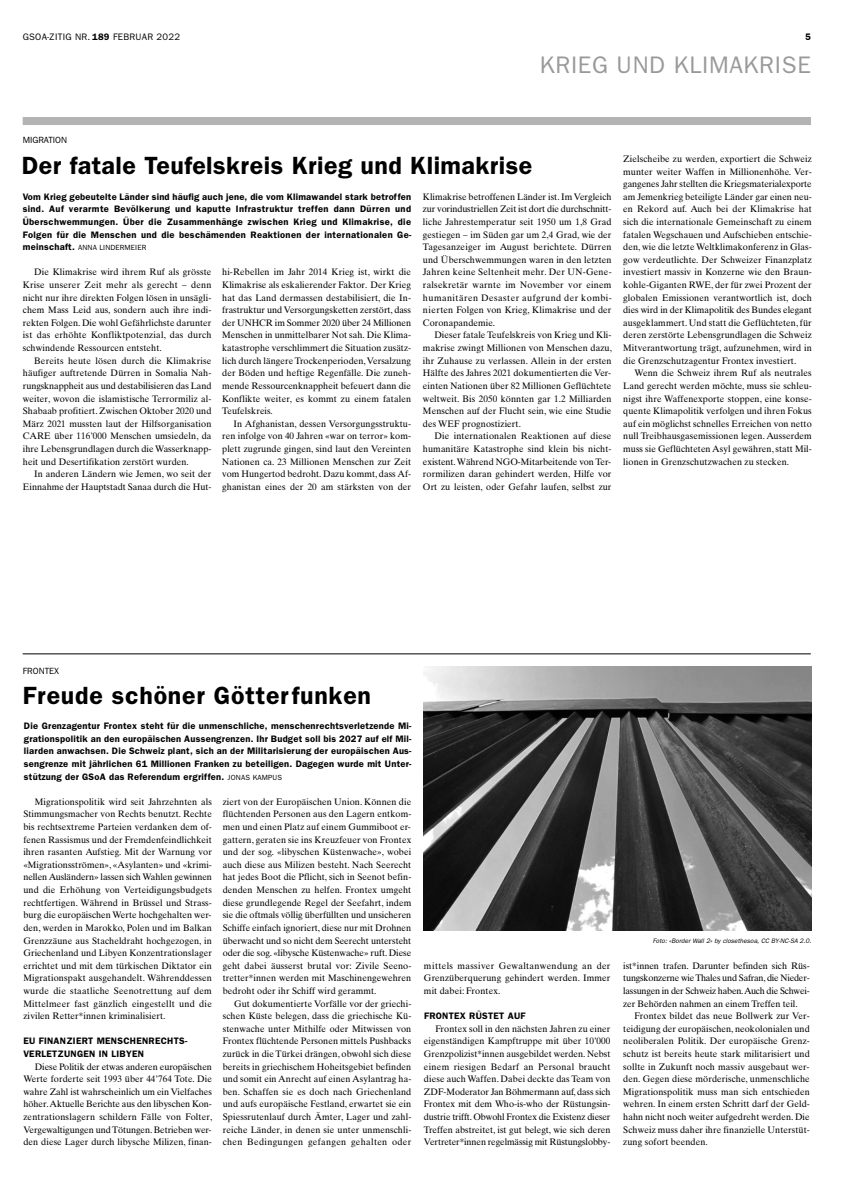
<style>
.page{position:relative;width:842px;height:1191px;background:#fff}
.page>*{position:absolute;margin:0;border:0;box-sizing:border-box;transform-origin:0 0}
.t1{font:600 25px "Franklin Gothic";letter-spacing:.02em;color:#000}
.t2{font:24px "Franklin Gothic";letter-spacing:.03em;color:#999}
.t3{font:9.4px/12.6px "Times Ten";letter-spacing:.01em;color:#000;text-align:justify}
.t4{font:600 9.4px/12.6px "Franklin Gothic";letter-spacing:.03em;color:#000;text-align:justify}
.t5{font:9.4px "Franklin Gothic";letter-spacing:.03em;color:#000}
.t6{font:9px "Franklin Gothic";color:#000}
.t7{font:7.5px "Franklin Gothic";letter-spacing:.02em;color:#000}
.t8{font:italic 6.5px "Franklin Gothic";color:#000}
.s1{font-weight:600}
.s2{font-weight:600;font-size:9.4px}
.s3{font-weight:400;font-size:7.5px}
</style>
<div class="page">
<div style="left:23px;top:117px;width:788px;height:8px;background:#b3b3b3"></div>
<hr style="left:23px;top:653px;width:788px;height:1px;background:#000">
<img style="left:423px;top:666px;width:388px;height:264px">
<p class="t5" style="left:23px;top:32px;width:159px">GSOA-ZITIG NR. <span class="s1">189</span> FEBRUAR 2022</p>
<p class="t6" style="left:23px;top:135px;width:46px">MIGRATION</p>
<h2 class="t2" style="left:540px;top:51px;width:272px">KRIEG UND KLIMAKRISE</h2>
<h1 class="t1" style="left:22px;top:151px;width:512px">Der fatale Teufelskreis Krieg und Klimakrise</h1>
<p class="t4" style="left:23px;top:190px;width:390px">Vom Krieg gebeutelte Länder sind häufig auch jene, die vom Klimawandel stark betroffen sind. Auf verarmte Bevölkerung und kaputte Infrastruktur treffen dann Dürren und Überschwemmungen. Über die Zusammenhänge zwischen Krieg und Klimakrise, die Folgen für die Menschen und die beschämenden Reaktionen der internationalen Ge-</p>
<p class="t7" style="left:23px;top:243px;width:125px"><span class="s2">meinschaft.</span> ANNA LINDERMEIER</p>
<p class="t3" style="left:23px;top:267px;width:190px;text-indent:11px">Die Klimakrise wird ihrem Ruf als grösste Krise unserer Zeit mehr als gerecht – denn nicht nur ihre direkten Folgen lösen in unsägli&shy;chem Mass Leid aus, sondern auch ihre indi&shy;rekten Folgen. Die wohl Gefährlichste darunter ist das erhöhte Konfliktpotenzial, das durch schwindende Ressourcen entsteht.</p>
<p class="t3" style="left:23px;top:355px;width:190px;text-indent:11px">Bereits heute lösen durch die Klimakrise häufiger auftretende Dürren in Somalia Nah&shy;rungsknappheit aus und destabilisieren das Land weiter, wovon die islamistische Terrormiliz al-Shabaab profitiert. Zwischen Oktober 2020 und März 2021 mussten laut der Hilfsorganisation CARE über 116’000 Menschen umsiedeln, da ihre Lebensgrundlagen durch die Wasserknapp&shy;heit und Desertifikation zerstört wurden.</p>
<p class="t3" style="left:23px;top:468px;width:190px;text-align:right">In anderen Ländern wie Jemen, wo seit der<br>Einnahme der Hauptstadt Sanaa durch die Hut-</p>
<p class="t3" style="left:222px;top:267px;width:190px">hi-Rebellen im Jahr 2014 Krieg ist, wirkt die Klimakrise als eskalierender Faktor. Der Krieg hat das Land dermassen destabilisiert, die In&shy;frastruktur und Versorgungsketten zerstört, dass der UNHCR im Sommer 2020 über 24 Millionen Menschen in unmittelbarer Not sah. Die Klima&shy;katastrophe verschlimmert die Situation zusätz&shy;lich durch längere Trockenperioden,Versalzung der Böden und heftige Regenfälle. Die zuneh&shy;mende Ressourcenknappheit befeuert dann die Konflikte weiter, es kommt zu einem fatalen Teufelskreis.</p>
<p class="t3" style="left:222px;top:418px;width:190px;text-indent:11px">In Afghanistan, dessen Versorgungsstruktu&shy;ren infolge von 40 Jahren «war on terror» kom&shy;plett zugrunde gingen, sind laut den Vereinten Nationen ca. 23 Millionen Menschen zur Zeit vom Hungertod bedroht. Dazu kommt, dass Af&shy;ghanistan eines der 20 am stärksten von der</p>
<p class="t3" style="left:423px;top:191px;width:190px">Klimakrise betroffenen Länder ist. Im Vergleich zur vorindustriellen Zeit ist dort die durchschnitt&shy;liche Jahrestemperatur seit 1950 um 1,8 Grad gestiegen – im Süden gar um 2,4 Grad, wie der Tagesanzeiger im August berichtete. Dürren und Überschwemmungen waren in den letzten Jahren keine Seltenheit mehr. Der UN-Gene&shy;ralsekretär warnte im November vor einem humanitären Desaster aufgrund der kombi&shy;nierten Folgen von Krieg, Klimakrise und der Coronapandemie.</p>
<p class="t3" style="left:423px;top:330px;width:191px;text-indent:11px">Dieser fatale Teufelskreis von Krieg und Kli&shy;makrise zwingt Millionen von Menschen dazu, ihr Zuhause zu verlassen. Allein in der ersten Hälfte des Jahres 2021 dokumentierten die Ver&shy;einten Nationen über 82 Millionen Geflüchtete weltweit. Bis 2050 könnten gar 1.2 Milliarden Menschen auf der Flucht sein, wie eine Studie des WEF prognostiziert.</p>
<p class="t3" style="left:423px;top:431px;width:190px;text-indent:11px">Die internationalen Reaktionen auf diese humanitäre Katastrophe sind klein bis nicht&shy;existent.Während NGO-Mitarbeitende von Ter&shy;rormilizen daran gehindert werden, Hilfe vor Ort zu leisten, oder Gefahr laufen, selbst zur</p>
<p class="t3" style="left:623px;top:153px;width:190px">Zielscheibe zu werden, exportiert die Schweiz munter weiter Waffen in Millionenhöhe. Ver&shy;gangenes Jahr stellten die Kriegsmaterialexporte am Jemenkrieg beteiligte Länder gar einen neu&shy;en Rekord auf. Auch bei der Klimakrise hat sich die internationale Gemeinschaft zu einem fatalen Wegschauen und Aufschieben entschie&shy;den, wie die letzte Weltklimakonferenz in Glas&shy;gow verdeutlichte. Der Schweizer Finanzplatz investiert massiv in Konzerne wie den Braun&shy;kohle-Giganten RWE, der für zwei Prozent der globalen Emissionen verantwortlich ist, doch dies wird in der Klimapolitik des Bundes elegant ausgeklammert. Und statt die Geflüchteten, für deren zerstörte Lebensgrundlagen die Schweiz Mitverantwortung trägt, aufzunehmen, wird in die Grenzschutzagentur Frontex investiert.</p>
<p class="t3" style="left:623px;top:368px;width:190px;text-indent:11px">Wenn die Schweiz ihrem Ruf als neutrales Land gerecht werden möchte, muss sie schleu&shy;nigst ihre Waffenexporte stoppen, eine konse&shy;quente Klimapolitik verfolgen und ihren Fokus auf ein möglichst schnelles Erreichen von netto null Treibhausgasemissionen legen. Ausserdem muss sie Geflüchteten Asyl gewähren, statt Mil&shy;lionen in Grenzschutzwachen zu stecken.</p>
<p class="t6" style="left:23px;top:666px;width:38px">FRONTEX</p>
<h1 class="t1" style="left:23px;top:680px;width:350px">Freude schöner Götterfunken</h1>
<p class="t4" style="left:24px;top:719px;width:389px">Die Grenzagentur Frontex steht für die unmenschliche, menschenrechtsverletzende Mi&shy;grationspolitik an den europäischen Aussengrenzen. Ihr Budget soll bis 2027 auf elf Mil&shy;liarden anwachsen. Die Schweiz plant, sich an der Militarisierung der europäischen Aus&shy;sengrenze mit jährlichen 61 Millionen Franken zu beteiligen. Dagegen wurde mit Unter&shy;stützung der GSoA das Referendum ergriffen. <span class="s3">JONAS KAMPUS</span></p>
<p class="t3" style="left:23px;top:796px;width:190px;text-indent:11px">Migrationspolitik wird seit Jahrzehnten als Stimmungsmacher von Rechts benutzt. Rechte bis rechtsextreme Parteien verdanken dem of&shy;fenen Rassismus und der Fremdenfeindlichkeit ihren rasanten Aufstieg. Mit der Warnung vor «Migrationsströmen», «Asylanten» und «krimi&shy;nellen Ausländern» lassen sich Wahlen gewinnen und die Erhöhung von Verteidigungsbudgets rechtfertigen. Während in Brüssel und Strass&shy;burg die europäischen Werte hochgehalten wer&shy;den, werden in Marokko, Polen und im Balkan Grenzzäune aus Stacheldraht hochgezogen, in Griechenland und Libyen Konzentrationslager errichtet und mit dem türkischen Diktator ein Migrationspakt ausgehandelt. Währenddessen wurde die staatliche Seenotrettung auf dem Mittelmeer fast gänzlich eingestellt und die zivilen Retter*innen kriminalisiert.</p>
<p class="t4" style="left:23px;top:1034px;width:165px">EU FINANZIERT MENSCHENRECHTS-<br>VERLETZUNGEN IN LIBYEN</p>
<p class="t3" style="left:23px;top:1061px;width:191px;text-indent:11px">Diese Politik der etwas anderen europäischen Werte forderte seit 1993 über 44’764 Tote. Die wahre Zahl ist wahrscheinlich um ein Vielfaches höher.Aktuelle Berichte aus den libyschen Kon&shy;zentrationslagern schildern Fälle von Folter, Vergewaltigungen und Tötungen. Betrieben wer&shy;den diese Lager durch libysche Milizen, finan-</p>
<p class="t3" style="left:223px;top:796px;width:190px">ziert von der Europäischen Union. Können die flüchtenden Personen aus den Lagern entkom&shy;men und einen Platz auf einem Gummiboot er&shy;gattern, geraten sie ins Kreuzfeuer von Frontex und der sog. «libyschen Küstenwache», wobei auch diese aus Milizen besteht. Nach Seerecht hat jedes Boot die Pflicht, sich in Seenot befin&shy;denden Menschen zu helfen. Frontex umgeht diese grundlegende Regel der Seefahrt, indem sie die oftmals völlig überfüllten und unsicheren Schiffe einfach ignoriert, diese nur mit Drohnen überwacht und so nicht dem Seerecht untersteht oder die sog. «libysche Küstenwache» ruft. Diese geht dabei äusserst brutal vor: Zivile Seeno&shy;tretter*innen werden mit Maschinengewehren bedroht oder ihr Schiff wird gerammt.</p>
<p class="t3" style="left:223px;top:998px;width:190px;text-indent:11px">Gut dokumentierte Vorfälle vor der griechi&shy;schen Küste belegen, dass die griechische Kü&shy;stenwache unter Mithilfe oder Mitwissen von Frontex flüchtende Personen mittels Pushbacks zurück in die Türkei drängen, obwohl sich diese bereits in griechischem Hoheitsgebiet befinden und somit ein Anrecht auf einen Asylantrag ha&shy;ben. Schaffen sie es doch nach Griechenland und aufs europäische Festland, erwartet sie ein Spiessrutenlauf durch Ämter, Lager und zahl&shy;reiche Länder, in denen sie unter unmenschli&shy;chen Bedingungen gefangen gehalten oder</p>
<p class="t3" style="left:424px;top:960px;width:188px">mittels massiver Gewaltanwendung an der Grenzüberquerung gehindert werden. Immer mit dabei: Frontex.</p>
<p class="t4" style="left:424px;top:1009px;width:103px">FRONTEX RÜSTET AUF</p>
<p class="t3" style="left:424px;top:1023px;width:188px;text-indent:11px">Frontex soll in den nächsten Jahren zu einer eigenständigen Kampftruppe mit über 10’000<br>Grenzpolizist*innen ausgebildet werden. Nebst einem riesigen Bedarf an Personal braucht diese auch Waffen. Dabei deckte das Team von ZDF-Moderator Jan Böhmermann auf, dass sich Frontex mit dem Who-is-who der Rüstungsin&shy;dustrie trifft. Obwohl Frontex die Existenz dieser Treffen abstreitet, ist gut belegt, wie sich deren Vertreter*innen regelmässig mit Rüstungslobby-</p>
<p class="t8" style="left:653px;top:937px;width:160px">Foto: «Border Wall 2» by closethesoa, CC BY-NC-SA 2.0.</p>
<p class="t3" style="left:623px;top:960px;width:188px">ist*innen trafen. Darunter befinden sich Rüs&shy;tungskonzerne wieThales und Safran,die Nieder&shy;lassungen in der Schweiz haben.Auch die Schwei&shy;zer Behörden nahmen an einem Treffen teil.</p>
<p class="t3" style="left:623px;top:1010px;width:188px;text-indent:11px">Frontex bildet das neue Bollwerk zur Ver&shy;teidigung der europäischen, neokolonialen und neoliberalen Politik. Der europäische Grenz&shy;schutz ist bereits heute stark militarisiert und sollte in Zukunft noch massiv ausgebaut wer&shy;den. Gegen diese mörderische, unmenschliche Migrationspolitik muss man sich entschieden wehren. In einem ersten Schritt darf der Geld&shy;hahn nicht noch weiter aufgedreht werden. Die Schweiz muss daher ihre finanzielle Unterstüt&shy;zung sofort beenden.</p>
</div>
